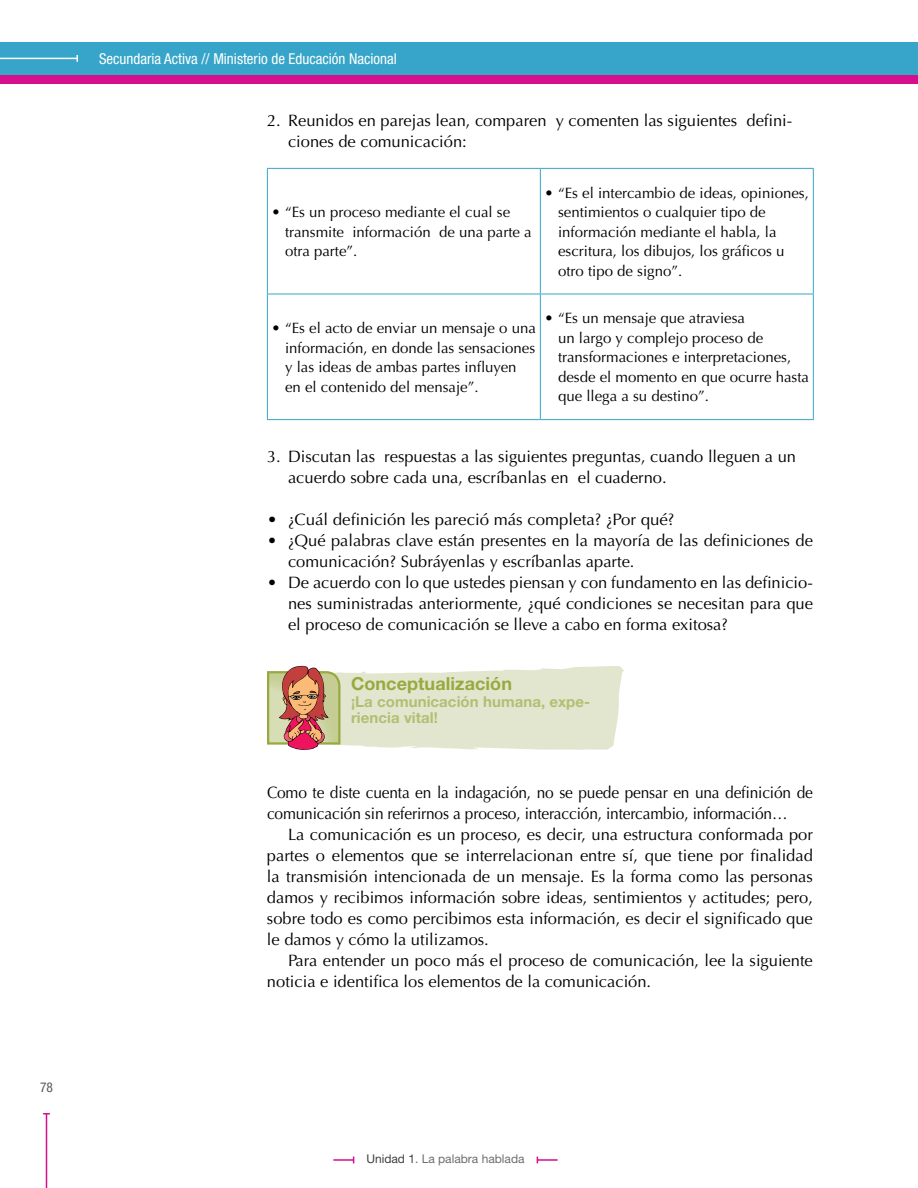
<style>
.page{position:relative;width:918px;height:1188px;background:#fff}
.page>*{position:absolute;margin:0;border:0;box-sizing:border-box;transform-origin:0 0}
.t1{font:700 18px "Helvetica Neue LT Std";letter-spacing:.005em;color:#98aa3e}
.t2{font:16.5px/21px "Optima LT Std";color:#000}
.t3{font:16.5px/21px "Optima LT Std";color:#000;scale:.94 1}
.t4{font:15px/19.5px "Optima LT Std";color:#000}
.t5{font:condensed 15px "Helvetica Neue LT Std";color:#fff}
.t6{font:700 15px/16.5px "Helvetica Neue LT Std";letter-spacing:.005em;color:#b2be73}
.t7{font:condensed 13.5px "Helvetica Neue LT Std";color:#58595b}
.t8{font:12px "Helvetica Neue LT Std";color:#6d6e71}
.s1{color:#414042}
</style>
<div class="page">
<hr style="left:46px;top:1114px;width:1px;height:74px;background:#d40e8c">
<hr style="left:333px;top:1159px;width:21px;height:2px;background:#d40e8c">
<hr style="left:537px;top:1159px;width:21px;height:2px;background:#d40e8c">
<div style="left:0;top:72px;width:918px;height:12px;background:#d40e8c"></div>
<div style="left:0;top:42px;width:918px;height:33px;background:#36a5c9"></div>
<hr style="left:0;top:58px;width:77px;height:1px;background:#fff">
<svg style="left:76px;top:55px;width:2px;height:7px"></svg>
<svg style="left:267px;top:665px;width:357px;height:85px;background:#ded7c0"></svg>
<hr style="left:267px;top:168px;width:273px;height:1px;background:#36a5c9">
<hr style="left:540px;top:168px;width:274px;height:1px;background:#36a5c9">
<hr style="left:540px;top:169px;width:1px;height:125px;background:#36a5c9">
<hr style="left:267px;top:294px;width:273px;height:1px;background:#36a5c9">
<hr style="left:540px;top:294px;width:274px;height:1px;background:#36a5c9">
<hr style="left:540px;top:294px;width:1px;height:125px;background:#36a5c9">
<hr style="left:267px;top:419px;width:273px;height:1px;background:#36a5c9">
<hr style="left:540px;top:419px;width:274px;height:1px;background:#36a5c9">
<hr style="left:267px;top:169px;width:1px;height:125px;background:#36a5c9">
<hr style="left:813px;top:169px;width:1px;height:125px;background:#36a5c9">
<hr style="left:267px;top:294px;width:1px;height:125px;background:#36a5c9">
<hr style="left:813px;top:294px;width:1px;height:125px;background:#36a5c9">
<p class="t7" style="left:40px;top:1079px;width:14px">78</p>
<p class="t5" style="left:99px;top:50px;width:299px">Secundaria Activa // Ministerio de Educación Nacional</p>
<p class="t2" style="left:288px;top:110px;width:506px;text-indent:-21px">2. Reunidos en parejas lean, comparen y comenten las siguientes defini&shy;ciones de comunicación:</p>
<p class="t4" style="left:285px;top:203px;width:248px;text-indent:-14px">• “Es un proceso mediante el cual se transmite información de una parte a otra parte”.</p>
<p class="t4" style="left:558px;top:183px;width:252px;text-indent:-14px">• “Es el intercambio de ideas, opiniones, sentimientos o cualquier tipo de información mediante el habla, la escritura, los dibujos, los gráficos u otro tipo de signo”.</p>
<p class="t4" style="left:285px;top:318px;width:252px;text-indent:-14px">• “Es el acto de enviar un mensaje o una información, en donde las sensaciones y las ideas de ambas partes influyen en el contenido del mensaje”.</p>
<p class="t4" style="left:558px;top:309px;width:252px;text-indent:-14px">• “Es un mensaje que atraviesa<br>un largo y complejo proceso de transformaciones e interpretaciones, desde el momento en que ocurre hasta que llega a su destino”.</p>
<p class="t2" style="left:288px;top:446px;width:510px;text-indent:-21px">3. Discutan las respuestas a las siguientes preguntas, cuando lleguen a un acuerdo sobre cada una, escríbanlas en el cuaderno.</p>
<p class="t2" style="left:267px;top:509px;width:409px">• ¿Cuál definición les pareció más completa? ¿Por qué?</p>
<p class="t2" style="left:288px;top:530px;width:526px;text-indent:-21px">• ¿Qué palabras clave están presentes en la mayoría de las definiciones de comunicación? Subráyenlas y escríbanlas aparte.</p>
<p class="t2" style="left:288px;top:572px;width:526px;text-align:justify;text-indent:-21px">• De acuerdo con lo que ustedes piensan y con fundamento en las definicio&shy;nes suministradas anteriormente, ¿qué condiciones se necesitan para que el proceso de comunicación se lleve a cabo en forma exitosa?</p>
<p class="t1" style="left:351px;top:673px;width:163px">Conceptualización</p>
<p class="t6" style="left:351px;top:693px;width:241px">¡La comunicación humana, expe&shy;riencia vital!</p>
<p class="t3" style="left:267px;top:782px;width:582px">Como te diste cuenta en la indagación, no se puede pensar en una definición de comunicación sin referirnos a proceso, interacción, intercambio, información…</p>
<p class="t2" style="left:267px;top:824px;width:548px;text-align:justify;text-indent:21px">La comunicación es un proceso, es decir, una estructura conformada por partes o elementos que se interrelacionan entre sí, que tiene por finalidad la transmisión intencionada de un mensaje. Es la forma como las personas damos y recibimos información sobre ideas, sentimientos y actitudes; pero, sobre todo es como percibimos esta información, es decir el significado que le damos y cómo la utilizamos.</p>
<p class="t2" style="left:267px;top:950px;width:547px;text-indent:21px">Para entender un poco más el proceso de comunicación, lee la siguiente noticia e identifica los elementos de la comunicación.</p>
<p class="t8" style="left:366px;top:1152px;width:160px"><span class="s1">Unidad 1</span>. La palabra hablada</p>
</div>
